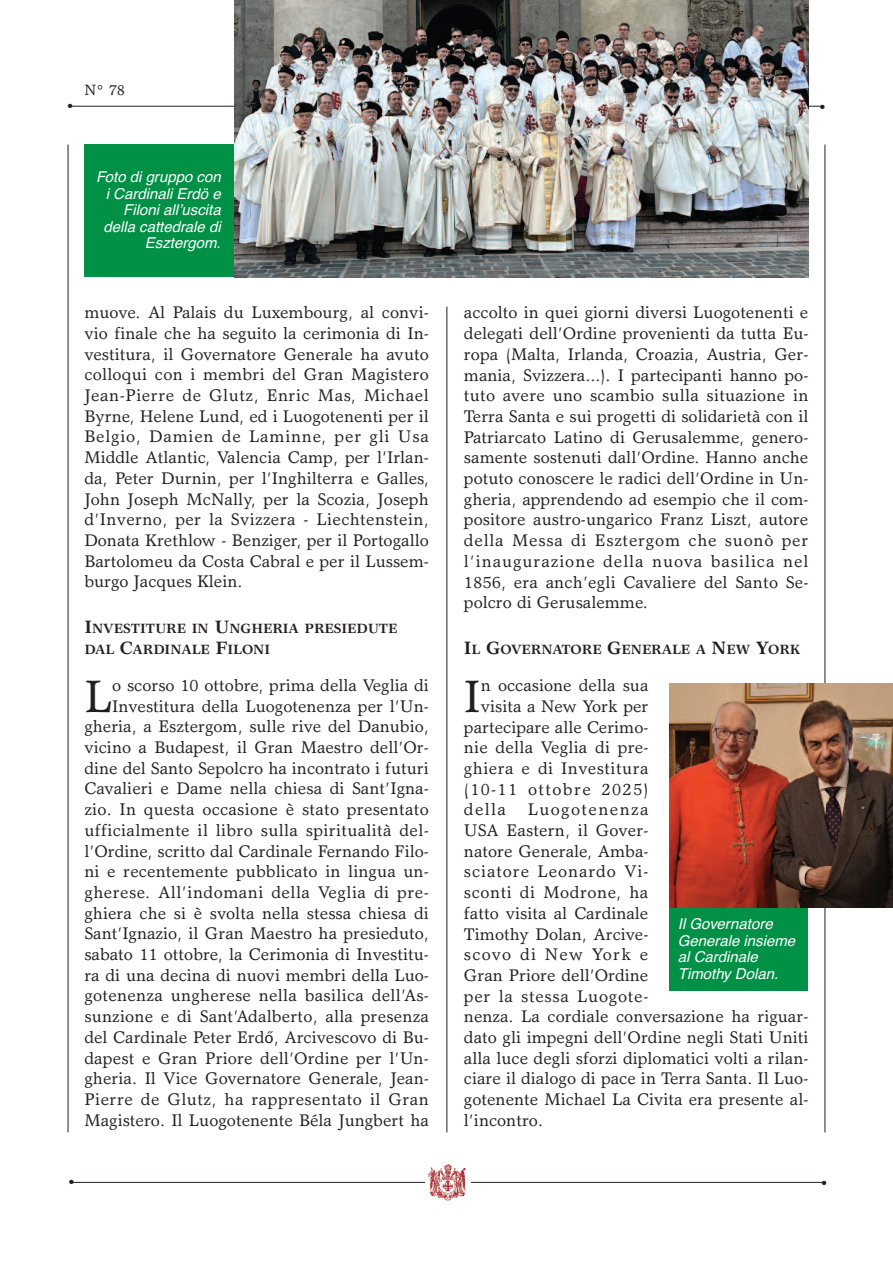
<style>
.page{position:relative;width:893px;height:1263px;background:#fff}
.page>*{position:absolute;margin:0;border:0;box-sizing:border-box;transform-origin:0 0}
.t1{font:45.75px "Garth Graphic";color:#231f20}
.t2{font:16.95px/20.7px "Garth Graphic";color:#231f20;text-align:justify}
.t3{font:16.95px "Garth Graphic";letter-spacing:.025em;color:#231f20}
.t4{font:16.95px "Garth Graphic";letter-spacing:.08em;color:#231f20}
.t5{font:italic 15px/16.5px "Helvetica";color:#fff}
.t6{font:15px "Garth Graphic";color:#231f20}
.t7{font:700 13.5px/20.7px "Garth Graphic";color:#231f20}
.t8{font:6px "Zapf Dingbats";color:#231f20}
.s1{font-size:18px}
.s2{font-family:"Lucida Grande";font-size:15px}
</style>
<div class="page">
<hr style="left:71px;top:1182px;width:754px;height:1px;background:#231f20">
<div style="left:425px;top:1162px;width:45px;height:42px;background:#fff"></div>
<img style="left:427px;top:1164px;width:39px;height:37px">
<hr style="left:447px;top:306px;width:1px;height:826px;background:#231f20">
<hr style="left:825px;top:145px;width:1px;height:987px;background:#231f20">
<hr style="left:68px;top:145px;width:1px;height:987px;background:#231f20">
<div style="left:669px;top:905px;width:139px;height:85px;background:#009046"></div>
<hr style="left:69px;top:106px;width:754px;height:1px;background:#231f20">
<img style="left:669px;top:684px;width:224px;height:223px">
<img style="left:235px;top:0;width:573px;height:277px">
<div style="left:84px;top:145px;width:150px;height:132px;background:#009046"></div>
<p class="t6" style="left:84px;top:84px;width:42px">N° 78</p>
<p class="t8" style="left:68px;top:103px;width:6px">●</p>
<p class="t8" style="left:820px;top:103px;width:6px">●</p>
<p class="t5" style="left:96px;top:169px;width:126px;text-align:right">Foto di gruppo con i Cardinali Erdö e<br>Filoni all’uscita della cattedrale di<br>Esztergom.</p>
<p class="t2" style="left:84px;top:304px;width:346px">muove. Al Palais du Luxembourg, al convi&shy;vio finale che ha seguito la cerimonia di In&shy;vestitura, il Governatore Generale ha avuto colloqui con i membri del Gran Magistero Jean-Pierre de Glutz, Enric Mas, Michael Byrne, Helene Lund, ed i Luogotenenti per il Belgio, Damien de Laminne, per gli Usa Middle Atlantic, Valencia Camp, per l’Irlan&shy;da, Peter Durnin, per l’Inghilterra e Galles, John Joseph McNally, per la Scozia, Joseph d’Inverno, per la Svizzera - Liechtenstein, Donata Krethlow - Benziger, per il Portogallo Bartolomeu da Costa Cabral e per il Lussem&shy;burgo Jacques Klein.</p>
<p class="t7" style="left:84px;top:620px;width:315px"><span class="s1">I</span>NVESTITURE IN <span class="s1">U</span>NGHERIA PRESIEDUTE<br>DAL <span class="s1">C</span>ARDINALE <span class="s1">F</span>ILONI</p>
<h1 class="t1" style="left:84px;top:679px;width:29px">L</h1>
<p class="t2" style="left:84px;top:676px;width:346px;text-align:right">o scorso 10 ottobre, prima della Veglia di Investitura della Luogotenenza per l’Un&shy;gheria, a Esztergom, sulle rive del Danubio, vicino a Budapest, il Gran Maestro dell’Or&shy;dine del Santo Sepolcro ha incontrato i futuri Cavalieri e Dame nella chiesa di Sant’Igna&shy;zio. In questa occasione è stato presentato ufficialmente il libro sulla spiritualità del&shy;l’Ordine, scritto dal Cardinale Fernando Filo&shy;ni e recentemente pubblicato in lingua un&shy;gherese. All’indomani della Veglia di pre&shy;ghiera che si è svolta nella stessa chiesa di Sant’Ignazio, il Gran Maestro ha presieduto, sabato 11 ottobre, la Cerimonia di Investitu&shy;ra di una decina di nuovi membri della Luo&shy;gotenenza ungherese nella basilica dell’As&shy;sunzione e di Sant’Adalberto, alla presenza del Cardinale Peter Erd<span class="s2">ő</span>, Arcivescovo di Bu&shy;dapest e Gran Priore dell’Ordine per l’Un&shy;gheria. Il Vice Governatore Generale, Jean-Pierre de Glutz, ha rappresentato il Gran Magistero. Il Luogotenente Béla Jungbert ha</p>
<p class="t2" style="left:464px;top:304px;width:346px">accolto in quei giorni diversi Luogotenenti e delegati dell’Ordine provenienti da tutta Eu&shy;ropa (Malta, Irlanda, Croazia, Austria, Ger&shy;mania, Svizzera...). I partecipanti hanno po&shy;tuto avere uno scambio sulla situazione in Terra Santa e sui progetti di solidarietà con il Patriarcato Latino di Gerusalemme, genero&shy;samente sostenuti dall’Ordine. Hanno anche potuto conoscere le radici dell’Ordine in Un&shy;gheria, apprendendo ad esempio che il com&shy;positore austro-ungarico Franz Liszt, autore della Messa di Esztergom che suonò per l’inaugurazione della nuova basilica nel 1856, era anch’egli Cavaliere del Santo Se&shy;polcro di Gerusalemme.</p>
<p class="t7" style="left:464px;top:641px;width:338px"><span class="s1">I</span>L <span class="s1">G</span>OVERNATORE <span class="s1">G</span>ENERALE A <span class="s1">N</span>EW <span class="s1">Y</span>ORK</p>
<h1 class="t1" style="left:464px;top:679px;width:18px">I</h1>
<p class="t2" style="left:481px;top:677px;width:169px">n occasione della sua</p>
<p class="t2" style="left:481px;top:697px;width:169px">visita a New York per</p>
<p class="t2" style="left:464px;top:718px;width:186px">partecipare alle Cerimo-</p>
<p class="t2" style="left:464px;top:739px;width:186px">nie della Veglia di pre-</p>
<p class="t3" style="left:464px;top:762px;width:186px">ghiera e di Investitura</p>
<p class="t4" style="left:464px;top:782px;width:186px">(10-11 ottobre 2025)</p>
<p class="t2" style="left:464px;top:801px;width:44px">della</p>
<p class="t2" style="left:464px;top:801px;width:346px;text-align:left;text-indent:64px">Luogotenenza<br>USA Eastern, il Gover-<br>natore Generale, Amba-<br>sciatore Leonardo Vi-<br>sconti di Modrone, ha<br>fatto visita al Cardinale<br>Timothy Dolan, Arcive-<br>scovo di New York e<br>Gran Priore dell’Ordine<br>per la stessa Luogote-<br>nenza. La cordiale conversazione ha riguar&shy;dato gli impegni dell’Ordine negli Stati Uniti alla luce degli sforzi diplomatici volti a rilan&shy;ciare il dialogo di pace in Terra Santa. Il Luo&shy;gotenente Michael La Civita era presente al&shy;l’incontro.</p>
<p class="t5" style="left:678px;top:916px;width:119px">Il Governatore<br>Generale insieme al Cardinale<br>Timothy Dolan.</p>
<p class="t8" style="left:69px;top:1179px;width:6px">●</p>
<p class="t8" style="left:822px;top:1179px;width:6px">●</p>
</div>
